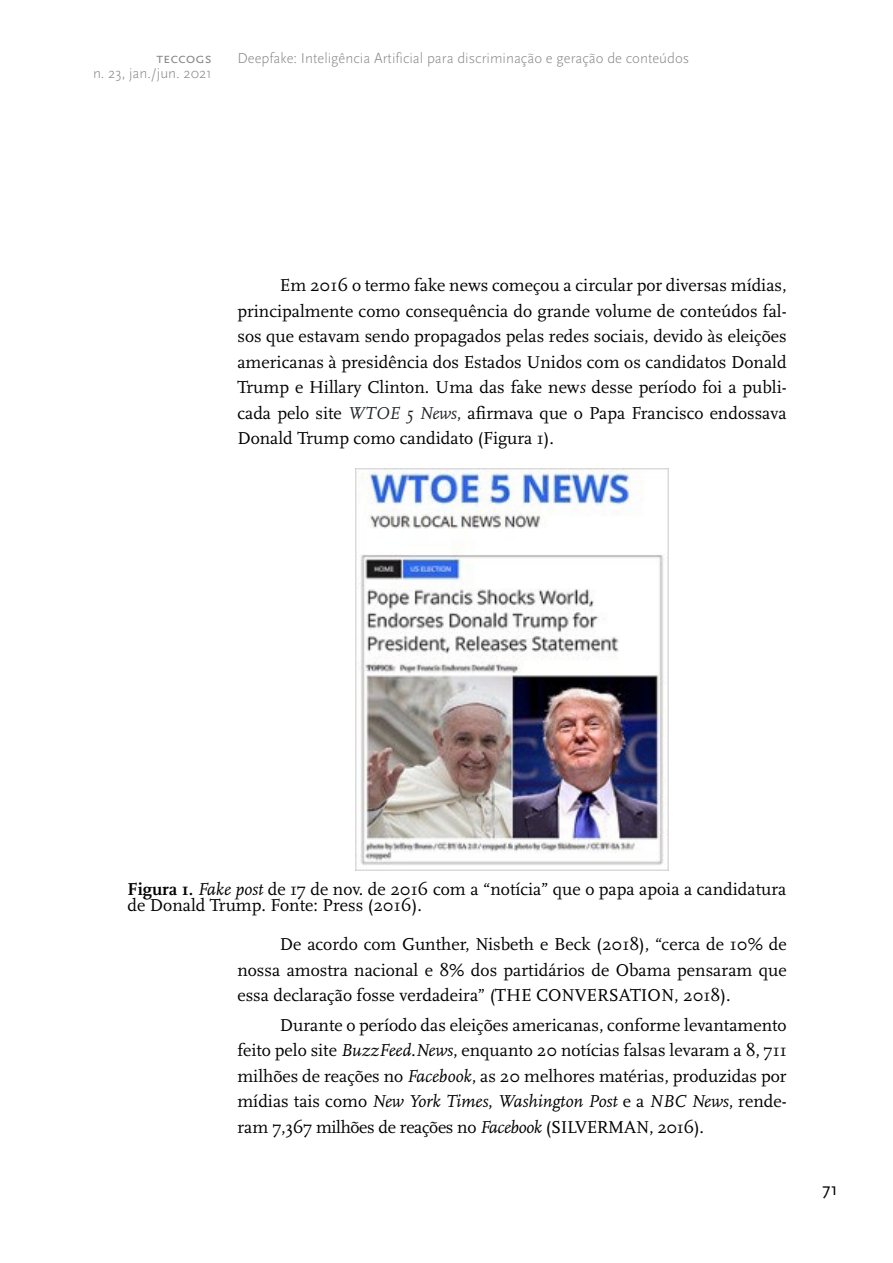
<style>
.page{position:relative;width:893px;height:1263px;background:#fff}
.page>*{position:absolute;margin:0;border:0;box-sizing:border-box;transform-origin:0 0}
.t1{font:18px/25.5px "Scala";color:#000;text-align:justify}
.t2{font:18px "Scala Sans";color:#000}
.t3{font:300 15px "Scala Sans";color:#878787}
.t4{font:15px "Scala Sans Caps";color:#878787}
.s1{font-style:italic}
.s2{font-style:italic;color:#212529}
.s3{color:#212529}
.s4{font-weight:700}
</style>
<div class="page">
<img style="left:355px;top:468px;width:314px;height:402px">
<p class="t4" style="left:156px;top:50px;width:57px">teccogs</p>
<p class="t3" style="left:237px;top:50px;width:453px">Deepfake: Inteligência Artificial para discriminação e geração de conteúdos</p>
<p class="t3" style="left:93px;top:65px;width:120px">n. 23, jan./jun. 2021</p>
<p class="t1" style="left:237px;top:273px;width:551px;text-indent:43px">Em 2016 o termo fake news começou a circular por diversas mídias, principalmente como consequência do grande volume de conteúdos fal&shy;sos que estavam sendo propagados pelas redes sociais, devido às eleições americanas à presidência dos Estados Unidos com os candidatos Donald Trump e Hillary Clinton. Uma das fake new<span class="s1">s</span> desse período foi a publi&shy;cada pelo site <span class="s2">WTOE 5 News</span><span class="s3">,</span> afirmava que o Papa Francisco endossava Donald Trump como candidato (Figura 1).</p>
<p class="t1" style="left:128px;top:881px;width:660px;line-height:16.5px"><span class="s4">Figura 1.</span> <span class="s1">Fake post</span> de 17 de nov. de 2016 com a “notícia” que o papa apoia a candidatura de Donald Trump. Fonte: Press (2016).</p>
<p class="t1" style="left:237px;top:932px;width:551px;text-indent:43px">De acordo com Gunther, Nisbeth e Beck (2018), “cerca de 10% de nossa amostra nacional e 8% dos partidários de Obama pensaram que essa declaração fosse verdadeira” (THE CONVERSATION, 2018).</p>
<p class="t1" style="left:237px;top:1012px;width:551px;text-indent:43px">Durante o período das eleições americanas, conforme levantamento feito pelo site <span class="s1">BuzzFeed.News</span>, enquanto 20 notícias falsas levaram a 8, 711 milhões de reações no <span class="s1">Facebook</span>, as 20 melhores matérias, produzidas por mídias tais como <span class="s1">New York Times</span>, <span class="s1">Washington Post</span> e a <span class="s1">NBC News</span>, rende&shy;ram 7,367 milhões de reações no <span class="s1">Facebook</span> (SILVERMAN, 2016).</p>
<p class="t2" style="left:822px;top:1180px;width:17px">71</p>
</div>
